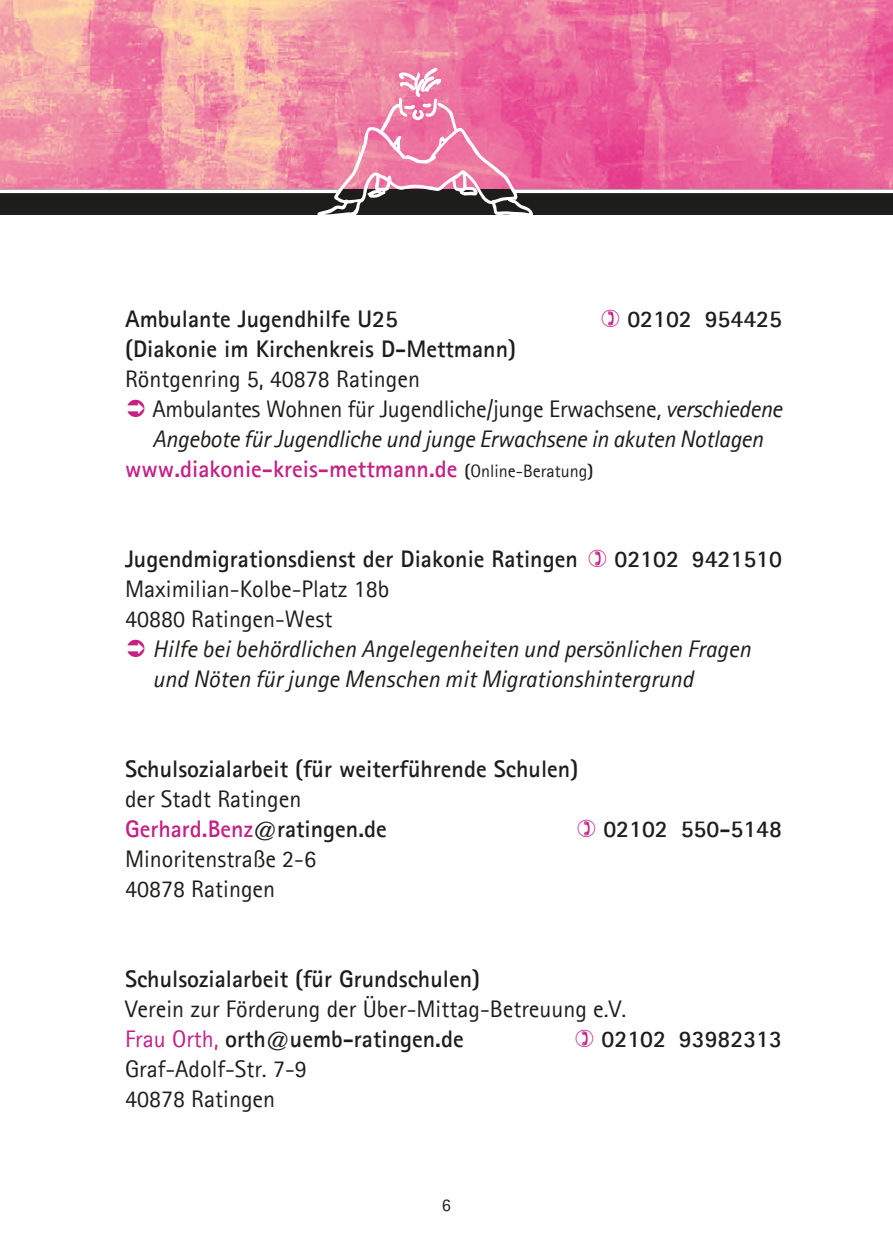
<style>
.page{position:relative;width:893px;height:1259px;background:#fff}
.page>*{position:absolute;margin:0;border:0;box-sizing:border-box;transform-origin:0 0}
.t1{font:700 24px/30px "Agfa Rotis Sans Serif";color:#1d1d1b}
.t2{font:24px/30px "Agfa Rotis Sans Serif";color:#1d1d1b}
.t3{font:italic 24px "Agfa Rotis Sans Serif";color:#1d1d1b}
.t4{font:700 24px "Agfa Rotis Sans Serif";color:#c42184}
.t5{font:18px "Agfa Rotis Sans Serif";color:#1d1d1b}
.s1{font-style:italic}
.s2{font-size:18px;color:#1d1d1b}
.s3{font-weight:400;font-size:18px;color:#1d1d1b}
.s4{font-weight:400}
.s5{color:#c42184}
.s6{font-weight:400;color:#c42184}
</style>
<div class="page">
<img style="left:0;top:0;width:893px;height:189px">
<div style="left:0;top:189px;width:893px;height:26px;background:#1d1d1b"></div>
<svg style="left:0;top:189px;width:893px;height:4px;background:#ebebeb"></svg>
<svg style="left:317px;top:68px;width:216px;height:147px"></svg>
<p class="t1" style="left:125px;top:303px;width:274px">Ambulante Jugendhilfe U25</p>
<p class="t1" style="left:627px;top:303px;width:156px">02102 954425</p>
<p class="t1" style="left:125px;top:333px;width:393px">(Diakonie im Kirchenkreis D-Mettmann)</p>
<p class="t2" style="left:125px;top:363px;width:297px">Röntgenring 5, 40878 Ratingen</p>
<p class="t2" style="left:153px;top:393px;width:631px">Ambulantes Wohnen für Jugendliche/junge Erwachsene<span class="s1">, verschiedene</span></p>
<p class="t3" style="left:153px;top:424px;width:612px">Angebote für Jugendliche und junge Erwachsene in akuten Notlagen</p>
<p class="t4" style="left:125px;top:453px;width:470px">www.diakonie-kreis-mettmann.de <span class="s2">(</span><span class="s3">Online-Beratung</span><span class="s2">)</span></p>
<p class="t1" style="left:125px;top:543px;width:454px">Jugendmigrationsdienst der Diakonie Ratingen</p>
<p class="t1" style="left:614px;top:543px;width:169px">02102 9421510</p>
<p class="t2" style="left:125px;top:573px;width:266px">Maximilian-Kolbe-Platz 18b</p>
<p class="t2" style="left:125px;top:603px;width:209px">40880 Ratingen-West</p>
<p class="t3" style="left:153px;top:634px;width:600px">Hilfe bei behördlichen Angelegenheiten und persönlichen Fragen</p>
<p class="t3" style="left:153px;top:664px;width:542px">und Nöten für junge Menschen mit Migrationshintergrund</p>
<p class="t1" style="left:125px;top:753px;width:455px">Schulsozialarbeit (für weiterführende Schulen) <span class="s4">der Stadt Ratingen<br></span><span class="s5">Gerhard.Benz</span>@ratingen.de</p>
<p class="t2" style="left:125px;top:843px;width:193px">Minoritenstraße 2-6<br>40878 Ratingen</p>
<p class="t1" style="left:603px;top:813px;width:180px">02102 550-5148</p>
<p class="t1" style="left:125px;top:963px;width:503px">Schulsozialarbeit (für Grundschulen)<br><span class="s4">Verein zur Förderung der Über-Mittag-Betreuung e.V.<br></span><span class="s6">Frau Orth,</span> orth@uemb-ratingen.de</p>
<p class="t1" style="left:602px;top:1023px;width:182px">02102 93982313</p>
<p class="t2" style="left:125px;top:1053px;width:183px">Graf-Adolf-Str. 7-9<br>40878 Ratingen</p>
<p class="t5" style="left:442px;top:1194px;width:10px">6</p>
</div>
